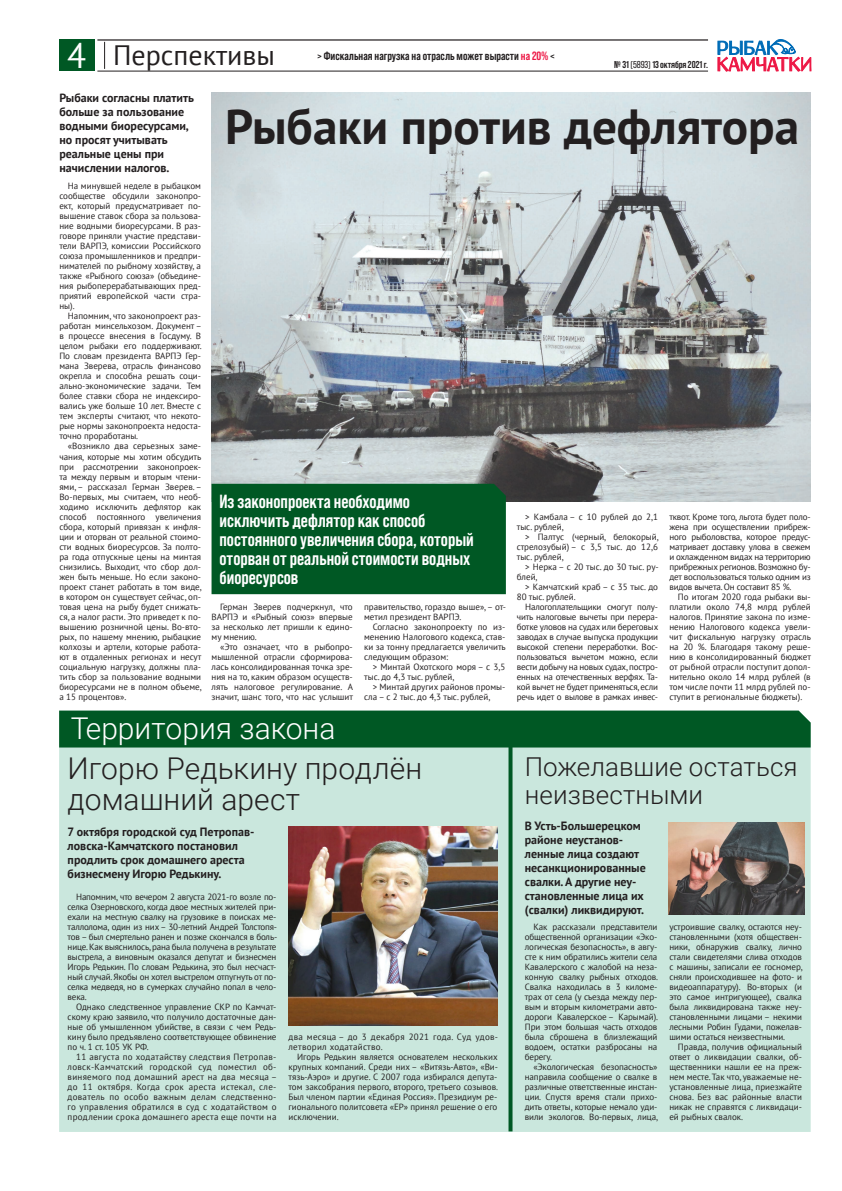
<style>
.page{position:relative;width:842px;height:1191px;background:#fff}
.page>*{position:absolute;margin:0;border:0;box-sizing:border-box;transform-origin:0 0}
.t1{font:700 49.2px "PT Sans";color:#231f20}
.t2{font:35px "PT Sans";color:#fff}
.t3{font:300 30px/31px "Roboto";color:#231f20}
.t4{font:300 30px "Roboto";color:#fff}
.t5{font:28px "PT Sans";color:#231f20}
.t6{font:300 26px/28px "Roboto";letter-spacing:.005em;color:#231f20}
.t7{font:700 19px/19px "Bebas Neue Pro";color:#fff}
.t8{font:700 12px/14px "PT Sans";color:#231f20}
.t9{font:700 12px "Bebas Neue Pro";color:#231f20}
.t10{font:700 10px "Bebas Neue Pro";letter-spacing:-.01em;color:#231f20}
.t11{font:9px/10px "PT Sans";color:#231f20;text-align:justify}
.t12{font:9px/10px "PT Sans";letter-spacing:.03em;color:#231f20}
.s1{color:#ed1845}
.s2{font-weight:400}
</style>
<div class="page">
<div style="left:59px;top:39px;width:35px;height:32px;background:#005824"></div>
<img style="left:212px;top:92px;width:598px;height:409px">
<div style="left:212px;top:484px;width:294px;height:110px;background:#005824"></div>
<div style="left:59px;top:747px;width:752px;height:385px;background:#cae7dd"></div>
<div style="left:59px;top:710px;width:752px;height:37px;background:#005824"></div>
<svg style="left:508px;top:742px;width:4px;height:389px;background:#1a6a3b"></svg>
<img style="left:289px;top:827px;width:209px;height:198px">
<img style="left:669px;top:823px;width:135px;height:91px">
<hr style="left:97px;top:39px;width:611px;height:2px;background:#231f20">
<hr style="left:97px;top:71px;width:611px;height:1px;background:#231f20">
<svg style="left:104px;top:42px;width:1px;height:27px"></svg>
<svg style="left:718px;top:39px;width:93px;height:32px"></svg>
<h2 class="t2" style="left:67px;top:33px;width:21px">4</h2>
<h3 class="t5" style="left:113px;top:38px;width:163px">Перспективы</h3>
<h3 class="t9" style="left:317px;top:49px;width:239px">&gt; Фискальная нагрузка на отрасль может вырасти <span class="s1">на 20%</span> &lt;</h3>
<p class="t10" style="left:614px;top:59px;width:95px">№ 31 <span class="s2">(5893)</span> 13 октября 2021 г.</p>
<h3 class="t8" style="left:59px;top:90px;width:136px">Рыбаки согласны платить больше за пользование водными биоресурсами, но просят учитывать реальные цены при начислении налогов.</h3>
<p class="t11" style="left:59px;top:181px;width:143px;text-indent:9px">На минувшей неделе в рыбацком сообществе обсудили законопро&shy;ект, который предусматривает по&shy;вышение ставок сбора за пользова&shy;ние водными биоресурсами. В раз&shy;говоре приняли участие представи&shy;тели ВАРПЭ, комиссии Российского союза промышленников и предпри&shy;нимателей по рыбному хозяйству, а также «Рыбного союза» (объедине&shy;ния рыбоперерабатывающих пред&shy;приятий европейской части стра&shy;ны).</p>
<p class="t11" style="left:59px;top:311px;width:144px;text-indent:9px">Напомним, что законопроект раз&shy;работан минсельхозом. Документ – в процессе внесения в Госдуму. В целом рыбаки его поддерживают.<br>По словам президента ВАРПЭ Гер&shy;мана Зверева, отрасль финансово окрепла и способна решать соци&shy;ально-экономические задачи. Тем более ставки сбора не индексиро&shy;вались уже больше 10 лет. Вместе с тем эксперты считают, что некото&shy;рые нормы законопроекта недоста&shy;точно проработаны.</p>
<p class="t11" style="left:59px;top:441px;width:144px;text-indent:9px">«Возникло два серьезных заме&shy;чания, которые мы хотим обсудить при рассмотрении законопроек&shy;та между первым и вторым чтени&shy;ями,– рассказал Герман Зверев.– Во-первых, мы считаем, что необ&shy;ходимо исключить дефлятор как способ постоянного увеличения сбора, который привязан к инфля&shy;ции и оторван от реальной стоимо&shy;сти водных биоресурсов. За полто&shy;ра года отпускные цены на минтая снизились. Выходит, что сбор дол&shy;жен быть меньше. Но если законо&shy;проект станет работать в том виде, в котором он существует сейчас, оп&shy;товая цена на рыбу будет снижать&shy;ся, а налог расти. Это приведет к по&shy;вышению розничной цены. Во-вто&shy;рых, по нашему мнению, рыбацкие колхозы и артели, которые работа&shy;ют в отдаленных регионах и несут социальную нагрузку, должны пла&shy;тить сбор за пользование водными биоресурсами не в полном объеме, а 15 процентов».</p>
<h1 class="t1" style="left:225px;top:95px;width:576px">Рыбаки против дефлятора</h1>
<h3 class="t7" style="left:220px;top:491px;width:256px">Из законопроекта необходимо исключить дефлятор как способ постоянного увеличения сбора, который оторван от реальной стоимости водных биоресурсов</h3>
<p class="t11" style="left:212px;top:601px;width:143px;text-indent:9px">Герман Зверев подчеркнул, что ВАРПЭ и «Рыбный союз» впервые за несколько лет пришли к едино&shy;му мнению.</p>
<p class="t11" style="left:212px;top:641px;width:143px;text-indent:9px">«Это означает, что в рыбопро&shy;мышленной отрасли сформирова&shy;лась консолидированная точка зре&shy;ния на то, каким образом осуществ&shy;лять налоговое регулирование. А значит, шанс того, что нас услышит</p>
<p class="t11" style="left:364px;top:601px;width:143px">правительство, гораздо выше»,– от&shy;метил президент ВАРПЭ.</p>
<p class="t11" style="left:364px;top:621px;width:143px;text-indent:9px">Согласно законопроекту по из&shy;менению Налогового кодекса, став&shy;ки за тонну предлагается увеличить следующим образом:</p>
<p class="t11" style="left:364px;top:661px;width:143px;text-indent:9px">&gt; Минтай Охотского моря – с 3,5 тыс. до 4,3 тыс. рублей,</p>
<p class="t11" style="left:364px;top:681px;width:143px;text-indent:9px">&gt; Минтай других районов промы&shy;сла – с 2 тыс. до 4,3 тыс. рублей,</p>
<p class="t11" style="left:517px;top:511px;width:143px;text-indent:9px">&gt; Камбала – с 10 рублей до 2,1 тыс. рублей,</p>
<p class="t11" style="left:517px;top:531px;width:143px;text-indent:9px">&gt; Палтус (черный, белокорый, стрелозубый) – с 3,5 тыс. до 12,6 тыс. рублей,</p>
<p class="t11" style="left:517px;top:561px;width:143px;text-indent:8px">&gt; Нерка – с 20 тыс. до 30 тыс. ру&shy;блей,</p>
<p class="t11" style="left:517px;top:581px;width:143px;text-indent:8px">&gt; Камчатский краб – с 35 тыс. до<br>80 тыс. рублей.</p>
<p class="t11" style="left:517px;top:601px;width:143px;text-indent:9px">Налогоплательщики смогут полу&shy;чить налоговые вычеты при перера&shy;ботке уловов на судах или береговых заводах в случае выпуска продукции высокой степени переработки. Вос&shy;пользоваться вычетом можно, если вести добычу на новых судах, постро&shy;енных на отечественных верфях. Та&shy;кой вычет не будет применяться, если речь идет о вылове в рамках инвес-</p>
<p class="t11" style="left:669px;top:511px;width:143px">тквот. Кроме того, льгота будет поло&shy;жена при осуществлении прибреж&shy;ного рыболовства, которое предус&shy;матривает доставку улова в свежем и охлажденном видах на территорию прибрежных регионов. Возможно бу&shy;дет воспользоваться только одним из видов вычета. Он составит 85 %.</p>
<p class="t11" style="left:669px;top:591px;width:143px;text-indent:9px">По итогам 2020 года рыбаки вы&shy;платили около 74,8 млрд рублей налогов. Принятие закона по изме&shy;нению Налогового кодекса увели&shy;чит фискальную нагрузку отрасль на 20 %. Благодаря такому реше&shy;нию в консолидированный бюджет от рыбной отрасли поступит допол&shy;нительно около 14 млрд рублей (в том числе почти 11 млрд рублей по&shy;ступит в региональные бюджеты).</p>
<h3 class="t4" style="left:71px;top:707px;width:266px">Территория закона</h3>
<h3 class="t3" style="left:68px;top:752px;width:356px">Игорю Редькину продлён домашний арест</h3>
<h3 class="t8" style="left:68px;top:824px;width:188px">7 октября городской суд Петропав&shy;ловска-Камчатского постановил продлить срок домашнего ареста бизнесмену Игорю Редькину.</h3>
<p class="t11" style="left:68px;top:891px;width:211px;text-indent:9px">Напомним, что вечером 2 августа 2021-го возле по&shy;селка Озерновского, когда двое местных жителей при&shy;ехали на местную свалку на грузовике в поисках ме&shy;таллолома, один из них– 30-летний Андрей Толстопя&shy;тов – был смертельно ранен и позже скончался в боль&shy;нице. Как выяснилось, рана была получена в результате выстрела, а виновным оказался депутат и бизнесмен Игорь Редькин. По словам Редькина, это был несчаст&shy;ный случай. Якобы он хотел выстрелом отпугнуть от по&shy;селка медведя, но в сумерках случайно попал в чело&shy;века.</p>
<p class="t11" style="left:68px;top:1001px;width:210px;text-indent:8px">Однако следственное управление СКР по Камчат&shy;скому краю заявило, что получило достаточные дан&shy;ные об умышленном убийстве, в связи с чем Редь&shy;кину было предъявлено соответствующее обвинение по ч. 1 ст. 105 УК РФ.</p>
<p class="t11" style="left:68px;top:1051px;width:211px;text-indent:9px">11 августа по ходатайству следствия Петропав&shy;ловск-Камчатский городской суд поместил об&shy;виняемого под домашний арест на два месяца – до 11 октября. Когда срок ареста истекал, сле&shy;дователь по особо важным делам следственно&shy;го управления обратился в суд с ходатайством о продлении срока домашнего ареста еще почти на</p>
<p class="t12" style="left:288px;top:1031px;width:211px">два месяца – до 3 декабря 2021 года. Суд удов&shy;летворил ходатайство.</p>
<p class="t11" style="left:288px;top:1051px;width:211px;text-indent:9px">Игорь Редькин является основателем нескольких крупных компаний. Среди них – «Витязь-Авто», «Ви&shy;тязь-Аэро» и другие. С 2007 года избирался депута&shy;том заксобрания первого, второго, третьего созывов.<br>Был членом партии «Единая Россия». Президиум ре&shy;гионального политсовета «ЕР» принял решение о его исключении.</p>
<h3 class="t6" style="left:525px;top:752px;width:274px">Пожелавшие остаться неизвестными</h3>
<h3 class="t8" style="left:525px;top:818px;width:122px">В Усть-Большерецком районе неустанов&shy;ленные лица создают несанкционированные свалки. А другие неу&shy;становленные лица их (свалки) ликвидируют.</h3>
<p class="t11" style="left:525px;top:921px;width:135px;text-indent:9px">Как рассказали представители общественной организации «Эко&shy;логическая безопасность», в авгу&shy;сте к ним обратились жители села Кавалерского с жалобой на неза&shy;конную свалку рыбных отходов.<br>Свалка находилась в 3 киломе&shy;трах от села (у съезда между пер&shy;вым и вторым километрами авто&shy;дороги Кавалерское – Карымай).<br>При этом большая часть отходов была сброшена в близлежащий водоем, остатки разбросаны на берегу.</p>
<p class="t11" style="left:525px;top:1061px;width:135px;text-indent:9px">«Экологическая безопасность» направила сообщение о свалке в различные ответственные инстан&shy;ции. Спустя время стали прихо&shy;дить ответы, которые немало уди&shy;вили экологов. Во-первых, лица,</p>
<p class="t11" style="left:669px;top:921px;width:135px">устроившие свалку, остаются неу&shy;становленными (хотя обществен&shy;ники, обнаружив свалку, лично стали свидетелями слива отходов с машины, записали ее госномер, сняли происходившее на фото- и видеоаппаратуру). Во-вторых (и это самое интригующее), свалка была ликвидирована также неу&shy;становленными лицами – некими лесными Робин Гудами, пожелав&shy;шими остаться неизвестными.</p>
<p class="t11" style="left:669px;top:1041px;width:134px;text-indent:9px">Правда, получив официальный ответ о ликвидации свалки, об&shy;щественники нашли ее на преж&shy;нем месте. Так что, уважаемые не&shy;установленные лица, приезжайте снова. Без вас районные власти никак не справятся с ликвидаци&shy;ей рыбных свалок.</p>
</div>
